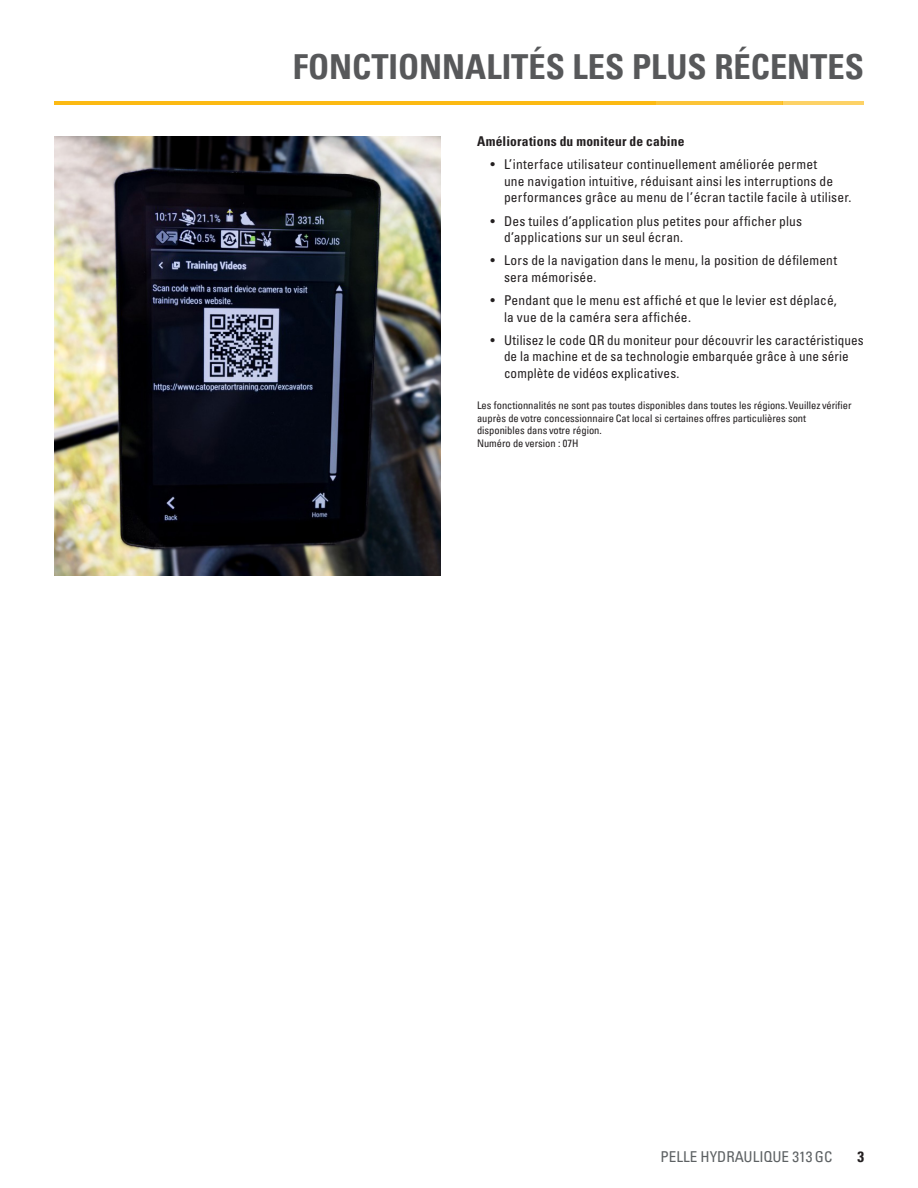
<style>
.page{position:relative;width:918px;height:1188px;background:#fff}
.page>*{position:absolute;margin:0;border:0;box-sizing:border-box;transform-origin:0 0}
.Headline_medium_gray{font:700 condensed 34.5px "Univers";color:#57585a}
.Running_footer-RH{font:condensed 15px "Univers";color:#5d6163}
.t1{font:700 condensed 15px "Univers";color:#231f20}
.t2{font:condensed 13.5px/16.5px "Univers LT Std";letter-spacing:.01em;color:#231f20}
.Feature_Ordered_List{font:700 condensed 13.5px "Univers LT Std";letter-spacing:.015em;color:#231f20}
.t3{font:condensed 10.5px/12.6px "Univers";color:#231f20}
</style>
<div class="page">
<hr style="left:54px;top:101px;width:601px;height:4px;background:#fcba13">
<hr style="left:654px;top:101px;width:128px;height:4px;background:#fcc437">
<hr style="left:782px;top:101px;width:82px;height:4px;background:#fdd266">
<img style="left:54px;top:136px;width:387px;height:440px">
<p class="Headline_medium_gray" style="left:293px;top:46px;width:573px">FONCTIONNALITÉS LES PLUS RÉCENTES</p>
<p class="Feature_Ordered_List" style="left:477px;top:133px;width:209px">Améliorations du moniteur de cabine</p>
<p class="t2" style="left:504px;top:156px;width:349px;text-indent:-14px">• L’interface utilisateur continuellement améliorée permet<br>une navigation intuitive, réduisant ainsi les interruptions de performances grâce au menu de l’écran tactile facile à utiliser.</p>
<p class="t2" style="left:504px;top:212px;width:300px;text-indent:-14px">• Des tuiles d’application plus petites pour afficher plus d’applications sur un seul écran.</p>
<p class="t2" style="left:504px;top:252px;width:335px;text-indent:-14px">• Lors de la navigation dans le menu, la position de défilement sera mémorisée.</p>
<p class="t2" style="left:504px;top:292px;width:334px;text-indent:-14px">• Pendant que le menu est affiché et que le levier est déplacé, la vue de la caméra sera affichée.</p>
<p class="t2" style="left:504px;top:332px;width:361px;text-indent:-14px">• Utilisez le code QR du moniteur pour découvrir les caractéristiques de la machine et de sa technologie embarquée grâce à une série complète de vidéos explicatives.</p>
<p class="t3" style="left:477px;top:399px;width:376px">Les fonctionnalités ne sont pas toutes disponibles dans toutes les régions. Veuillez vérifier auprès de votre concessionnaire Cat local si certaines offres particulières sont disponibles dans votre région.<br>Numéro de version : 07H</p>
<p class="Running_footer-RH" style="left:661px;top:1147px;width:173px">PELLE HYDRAULIQUE 313 GC</p>
<p class="t1" style="left:857px;top:1147px;width:8px">3</p>
</div>
